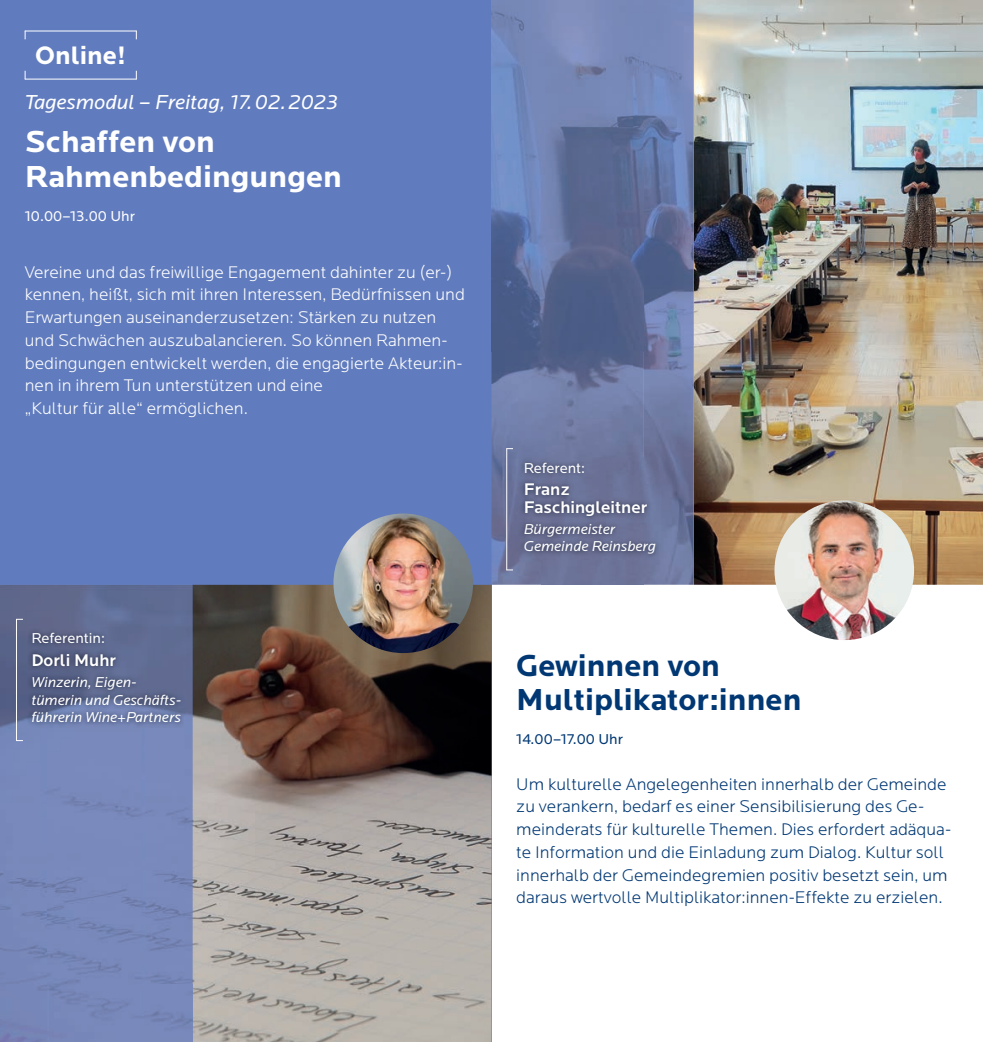
<style>
.page{position:relative;width:983px;height:1042px;background:#fff}
.page>*{position:absolute;margin:0;border:0;box-sizing:border-box;transform-origin:0 0}
.t1{font:700 31.5px/34.1px "Locator";color:#013874}
.t2{font:700 31.5px/34.1px "Locator";color:#fff}
.t3{font:700 26.25px "Locator";color:#fff}
.t4{font:italic 21px "Locator";color:#fff}
.t5{font:300 17.5px/22.8px "Locator";color:#fff}
.t6{font:300 17.5px/22.8px "Locator";color:#013874}
.t7{font:500 17.5px/17.5px "Locator";color:#fff}
.t8{font:italic 14.88px/17.5px "Locator";color:#fff}
.t9{font:14.88px "Locator";color:#fff}
.t10{font:14.88px "Locator";letter-spacing:.005em;color:#013874}
</style>
<div class="page">
<div style="left:0;top:0;width:491px;height:1042px;background:#617cbe"></div>
<img style="left:693px;top:0;width:289px;height:585px">
<img style="left:774px;top:500px;width:139px;height:140px;border-radius:70px">
<img style="left:192px;top:585px;width:299px;height:457px">
<img style="left:333px;top:513px;width:140px;height:140px;border-radius:70px">
<img style="left:0;top:585px;width:192px;height:57px">
<img style="left:0;top:642px;width:48px;height:400px">
<img style="left:144px;top:642px;width:48px;height:400px">
<div style="left:48px;top:727px;width:96px;height:315px;background:#7989bb"></div>
<img style="left:491px;top:0;width:152px;height:468px">
<img style="left:643px;top:0;width:50px;height:585px">
<img style="left:491px;top:468px;width:50px;height:117px">
<div style="left:541px;top:559px;width:102px;height:26px;background:#6d7398"></div>
<img style="left:27px;top:628px;width:158px;height:99px">
<hr style="left:16px;top:619px;width:1px;height:122px;background:#fff">
<img style="left:519px;top:457px;width:141px;height:102px">
<hr style="left:506px;top:448px;width:1px;height:122px;background:#fff">
<hr style="left:25px;top:79px;width:112px;height:1px;background:#fff">
<hr style="left:25px;top:31px;width:112px;height:1px;background:#fff">
<h2 class="t3" style="left:35px;top:40px;width:92px">Online!</h2>
<p class="t4" style="left:25px;top:90px;width:314px">Tagesmodul – Freitag, 17. 02. 2023</p>
<h1 class="t2" style="left:25px;top:126px;width:318px">Schaffen von<br>Rahmenbedingungen</h1>
<p class="t9" style="left:25px;top:207px;width:112px">10.00–13.00 Uhr</p>
<p class="t5" style="left:25px;top:260px;width:441px">Vereine und das freiwillige Engagement dahinter zu (er-) kennen, heißt, sich mit ihren Interessen, Bedürfnissen und Erwartungen auseinanderzusetzen: Stärken zu nutzen und Schwächen auszubalancieren. So können Rahmen&shy;bedingungen entwickelt werden, die engagierte Akteur:in&shy;nen in ihrem Tun unterstützen und eine<br>„Kultur für alle“ ermöglichen.</p>
<p class="t9" style="left:31px;top:630px;width:75px">Referentin:</p>
<p class="t7" style="left:31px;top:651px;width:86px">Dorli Muhr</p>
<p class="t8" style="left:31px;top:673px;width:151px">Winzerin, Eigen&shy;tümerin und Geschäfts&shy;führerin Wine+Partners</p>
<p class="t9" style="left:523px;top:459px;width:63px">Referent:</p>
<p class="t7" style="left:523px;top:481px;width:125px">Franz<br>Faschingleitner</p>
<p class="t8" style="left:523px;top:520px;width:134px">Bürgermeister<br>Gemeinde Reinsberg</p>
<h1 class="t1" style="left:516px;top:649px;width:286px">Gewinnen von<br>Multiplikator:innen</h1>
<p class="t10" style="left:516px;top:731px;width:108px">14.00–17.00 Uhr</p>
<p class="t6" style="left:516px;top:772px;width:436px">Um kulturelle Angelegenheiten innerhalb der Gemeinde zu verankern, bedarf es einer Sensibilisierung des Ge&shy;meinderats für kulturelle Themen. Dies erfordert adäqua&shy;te Information und die Einladung zum Dialog. Kultur soll innerhalb der Gemeindegremien positiv besetzt sein, um daraus wertvolle Multiplikator:innen-Effekte zu erzielen.</p>
</div>
